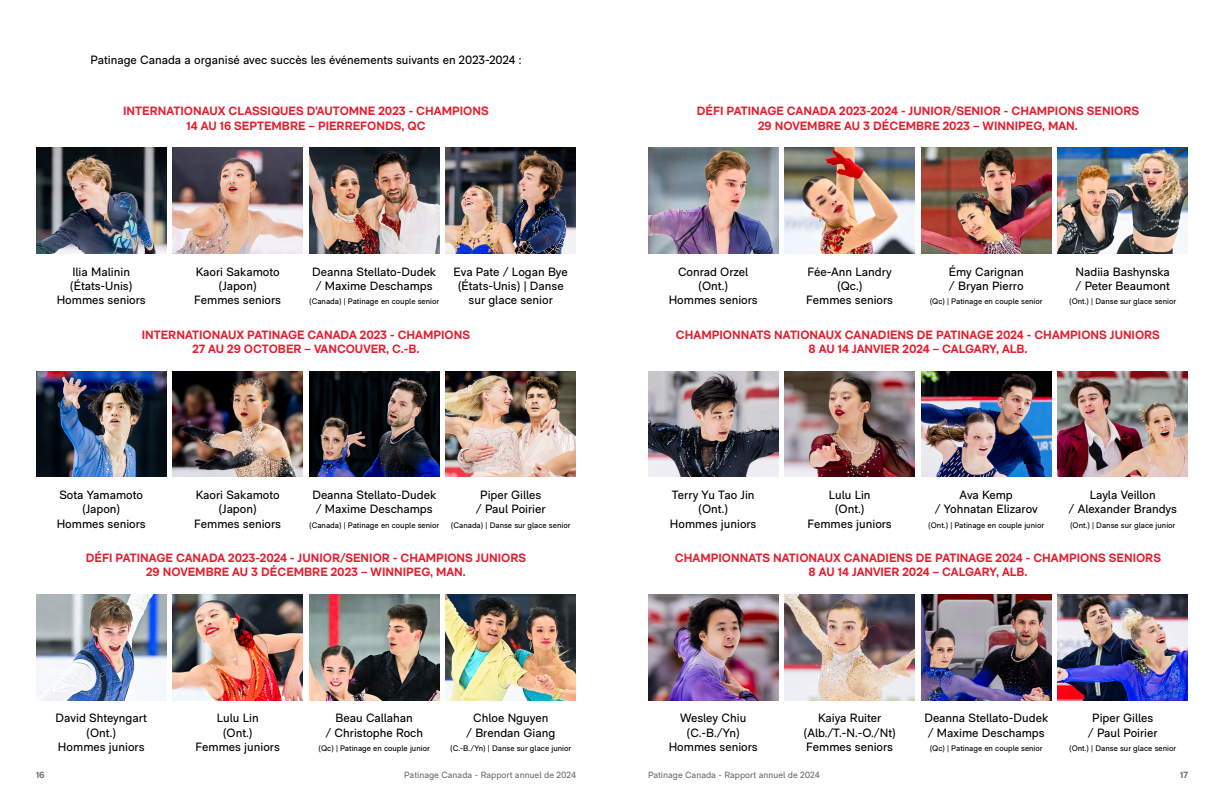
<style>
.page{position:relative;width:1224px;height:792px;background:#fff}
.page>*{position:absolute;margin:0;border:0;box-sizing:border-box;transform-origin:0 0}
.t1{font:12px/14.4px "RM Neue";color:#000101;text-align:center}
.t2{font:700 12px/14.4px "RM Neue";color:#e41e2f;text-align:center}
.t3{font:9px "RM Neue";color:#6d6e71}
.t4{font:700 9px "RM Neue";color:#6d6e71}
.t5{font:8px "RM Neue";color:#000101}
</style>
<div class="page">
<img style="left:36px;top:148px;width:130px;height:105px">
<img style="left:648px;top:148px;width:130px;height:105px">
<img style="left:36px;top:594px;width:130px;height:106px">
<img style="left:648px;top:594px;width:130px;height:106px">
<img style="left:36px;top:371px;width:130px;height:106px">
<img style="left:648px;top:371px;width:130px;height:106px">
<img style="left:172px;top:148px;width:131px;height:105px">
<img style="left:784px;top:148px;width:131px;height:105px">
<img style="left:172px;top:594px;width:131px;height:106px">
<img style="left:784px;top:594px;width:131px;height:106px">
<img style="left:172px;top:371px;width:131px;height:106px">
<img style="left:784px;top:371px;width:131px;height:106px">
<img style="left:309px;top:148px;width:131px;height:105px">
<img style="left:921px;top:148px;width:131px;height:105px">
<img style="left:309px;top:594px;width:131px;height:106px">
<img style="left:921px;top:594px;width:131px;height:106px">
<img style="left:309px;top:371px;width:131px;height:106px">
<img style="left:921px;top:371px;width:131px;height:106px">
<img style="left:446px;top:148px;width:130px;height:105px">
<img style="left:1058px;top:148px;width:130px;height:105px">
<img style="left:446px;top:594px;width:130px;height:106px">
<img style="left:1058px;top:594px;width:130px;height:106px">
<img style="left:446px;top:371px;width:130px;height:106px">
<img style="left:1058px;top:371px;width:130px;height:106px">
<p class="t1" style="left:91px;top:53px;width:432px">Patinage Canada a organisé avec succès les événements suivants en 2023-2024 :</p>
<p class="t2" style="left:123px;top:104px;width:367px">INTERNATIONAUX CLASSIQUES D’AUTOMNE 2023 - CHAMPIONS<br>14 AU 16 SEPTEMBRE – PIERREFONDS, QC</p>
<p class="t2" style="left:697px;top:104px;width:444px">DÉFI PATINAGE CANADA 2023-2024 - JUNIOR/SENIOR - CHAMPIONS SENIORS<br>29 NOVEMBRE AU 3 DÉCEMBRE 2023 – WINNIPEG, MAN.</p>
<p class="t1" style="left:949px;top:264px;width:76px;text-align:left">Émy Carignan / Bryan Pierro</p>
<p class="t5" style="left:930px;top:297px;width:114px">(Qc) | Patinage en couple senior</p>
<p class="t1" style="left:454px;top:264px;width:116px">Eva Pate / Logan Bye (États-Unis) | Danse sur glace senior</p>
<p class="t1" style="left:1076px;top:264px;width:96px;text-align:left">Nadiia Bashynska / Peter Beaumont</p>
<p class="t1" style="left:57px;top:264px;width:91px">Ilia Malinin (États-Unis)<br>Hommes seniors</p>
<p class="t1" style="left:669px;top:264px;width:91px">Conrad Orzel (Ont.)<br>Hommes seniors</p>
<p class="t1" style="left:194px;top:264px;width:88px">Kaori Sakamoto (Japon)<br>Femmes seniors</p>
<p class="t1" style="left:806px;top:264px;width:88px">Fée-Ann Landry (Qc.)<br>Femmes seniors</p>
<p class="t1" style="left:312px;top:264px;width:125px;text-align:left">Deanna Stellato-Dudek / Maxime Deschamps</p>
<p class="t5" style="left:309px;top:297px;width:132px">(Canada) | Patinage en couple senior</p>
<p class="t5" style="left:1069px;top:297px;width:109px">(Ont.) | Danse sur glace senior</p>
<p class="t2" style="left:142px;top:327px;width:330px">INTERNATIONAUX PATINAGE CANADA 2023 - CHAMPIONS<br>27 AU 29 OCTOBER – VANCOUVER, C.-B.</p>
<p class="t2" style="left:676px;top:327px;width:486px">CHAMPIONNATS NATIONAUX CANADIENS DE PATINAGE 2024 - CHAMPIONS JUNIORS<br>8 AU 14 JANVIER 2024 – CALGARY, ALB.</p>
<p class="t1" style="left:312px;top:488px;width:125px;text-align:left">Deanna Stellato-Dudek / Maxime Deschamps</p>
<p class="t5" style="left:309px;top:520px;width:132px">(Canada) | Patinage en couple senior</p>
<p class="t1" style="left:476px;top:488px;width:71px">Piper Gilles / Paul Poirier</p>
<p class="t5" style="left:451px;top:520px;width:121px">(Canada) | Danse sur glace senior</p>
<p class="t1" style="left:57px;top:488px;width:91px">Sota Yamamoto (Japon)<br>Hommes seniors</p>
<p class="t1" style="left:670px;top:488px;width:88px">Terry Yu Tao Jin (Ont.)<br>Hommes juniors</p>
<p class="t1" style="left:194px;top:488px;width:88px">Kaori Sakamoto (Japon)<br>Femmes seniors</p>
<p class="t1" style="left:808px;top:488px;width:86px">Lulu Lin<br>(Ont.)<br>Femmes juniors</p>
<p class="t1" style="left:935px;top:488px;width:104px">Ava Kemp<br>/ Yohnatan Elizarov</p>
<p class="t5" style="left:928px;top:520px;width:117px">(Ont.) | Patinage en couple junior</p>
<p class="t1" style="left:1069px;top:488px;width:110px">Layla Veillon<br>/ Alexander Brandys</p>
<p class="t5" style="left:1070px;top:520px;width:107px">(Ont.) | Danse sur glace junior</p>
<p class="t2" style="left:86px;top:551px;width:442px">DÉFI PATINAGE CANADA 2023-2024 - JUNIOR/SENIOR - CHAMPIONS JUNIORS<br>29 NOVEMBRE AU 3 DÉCEMBRE 2023 – WINNIPEG, MAN.</p>
<p class="t2" style="left:675px;top:551px;width:488px">CHAMPIONNATS NATIONAUX CANADIENS DE PATINAGE 2024 - CHAMPIONS SENIORS<br>8 AU 14 JANVIER 2024 – CALGARY, ALB.</p>
<p class="t1" style="left:56px;top:711px;width:93px">David Shteyngart (Ont.)<br>Hommes juniors</p>
<p class="t1" style="left:669px;top:711px;width:91px">Wesley Chiu (C.-B./Yn)<br>Hommes seniors</p>
<p class="t1" style="left:325px;top:711px;width:99px">Beau Callahan<br>/ Christophe Roch</p>
<p class="t5" style="left:319px;top:744px;width:113px">(Qc) | Patinage en couple junior</p>
<p class="t1" style="left:466px;top:711px;width:91px">Chloe Nguyen<br>/ Brendan Giang</p>
<p class="t5" style="left:450px;top:744px;width:122px">(C.-B./Yn) | Danse sur glace junior</p>
<p class="t1" style="left:196px;top:711px;width:86px">Lulu Lin<br>(Ont.)<br>Femmes juniors</p>
<p class="t1" style="left:804px;top:711px;width:94px">Kaiya Ruiter (Alb./T.-N.-O./Nt)<br>Femmes seniors</p>
<p class="t1" style="left:924px;top:711px;width:125px;text-align:left">Deanna Stellato-Dudek / Maxime Deschamps</p>
<p class="t5" style="left:930px;top:744px;width:114px">(Qc) | Patinage en couple senior</p>
<p class="t1" style="left:1088px;top:711px;width:71px">Piper Gilles / Paul Poirier</p>
<p class="t5" style="left:1069px;top:744px;width:109px">(Ont.) | Danse sur glace senior</p>
<p class="t4" style="left:36px;top:770px;width:10px">16</p>
<p class="t3" style="left:404px;top:770px;width:173px">Patinage Canada - Rapport annuel de 2024</p>
<p class="t3" style="left:648px;top:770px;width:173px">Patinage Canada - Rapport annuel de 2024</p>
<p class="t4" style="left:1180px;top:770px;width:9px">17</p>
</div>
